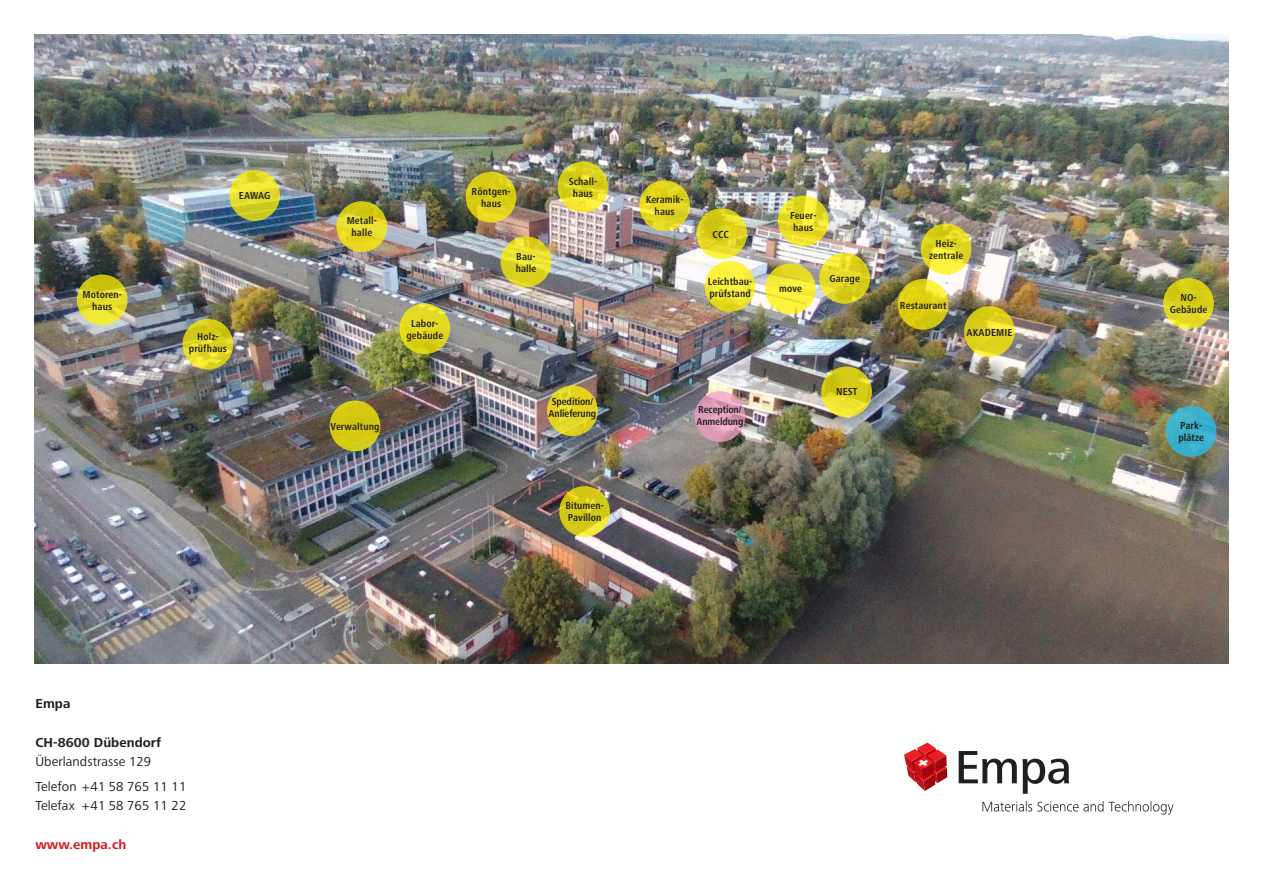
<style>
.page{position:relative;width:1263px;height:893px;background:#fff}
.page>*{position:absolute;margin:0;border:0;box-sizing:border-box;transform-origin:0 0}
.adresse{font:13.5px "Frutiger Next Pro";letter-spacing:.005em;color:#231f20}
.adresse-2{font:700 13.5px "Frutiger Next Pro";letter-spacing:.005em;color:#231f20}
.adresse-3{font:700 13.5px "Frutiger Next Pro";letter-spacing:.005em;color:#d7171f}
.t1{font:700 condensed 10.5px/12px "Frutiger Next Pro";letter-spacing:.01em;color:#231f20;text-align:center}
.t2{font:700 condensed 10.5px/12px "Frutiger Next Pro";letter-spacing:-.01em;color:#231f20}
</style>
<div class="page">
<img style="left:34px;top:34px;width:1195px;height:629px">
<svg style="left:77px;top:274px;width:51px;height:51px;background:#dcd326"></svg>
<svg style="left:399px;top:303px;width:51px;height:51px;background:#dfd521"></svg>
<svg style="left:182px;top:319px;width:51px;height:51px;background:#dcd224"></svg>
<div style="left:330px;top:401px;width:50px;height:50px;background:#d6c811;border-radius:50%"></div>
<svg style="left:559px;top:486px;width:51px;height:51px;background:#d6cb1d"></svg>
<svg style="left:547px;top:385px;width:51px;height:51px;background:#e0d225"></svg>
<svg style="left:821px;top:367px;width:51px;height:50px;background:#dcd120"></svg>
<svg style="left:694px;top:391px;width:51px;height:51px;background:#de9db9"></svg>
<svg style="left:336px;top:201px;width:51px;height:51px;background:#dfd324"></svg>
<svg style="left:229px;top:170px;width:51px;height:51px;background:#ddd82d"></svg>
<svg style="left:501px;top:236px;width:50px;height:51px;background:#e3d929"></svg>
<svg style="left:466px;top:172px;width:50px;height:51px;background:#dbcd17"></svg>
<svg style="left:558px;top:162px;width:50px;height:50px;background:#e1d723"></svg>
<svg style="left:639px;top:180px;width:51px;height:51px;background:#e0d423"></svg>
<svg style="left:778px;top:196px;width:50px;height:50px;background:#e9de2a"></svg>
<svg style="left:696px;top:208px;width:51px;height:51px;background:#ddd323"></svg>
<svg style="left:765px;top:263px;width:51px;height:51px;background:#f0e638"></svg>
<svg style="left:819px;top:253px;width:51px;height:51px;background:#e0d526"></svg>
<svg style="left:705px;top:261px;width:50px;height:51px;background:#f3e936"></svg>
<svg style="left:921px;top:224px;width:50px;height:50px;background:#e7dd29"></svg>
<svg style="left:964px;top:306px;width:51px;height:51px;background:#ded221"></svg>
<svg style="left:898px;top:279px;width:50px;height:51px;background:#ddd016"></svg>
<svg style="left:1163px;top:278px;width:51px;height:51px;background:#dad01d"></svg>
<svg style="left:959px;top:751px;width:110px;height:43px"></svg>
<svg style="left:904px;top:743px;width:43px;height:48px"></svg>
<svg style="left:982px;top:801px;width:191px;height:14px"></svg>
<div style="left:1166px;top:406px;width:50px;height:51px;background:#3bb0ca;border-radius:50%"></div>
<p class="t1" style="left:83px;top:288px;width:41px">Motoren&shy;haus</p>
<p class="t1" style="left:239px;top:190px;width:33px">EAWAG</p>
<p class="t1" style="left:347px;top:215px;width:32px">Metall&shy;halle</p>
<p class="t1" style="left:472px;top:185px;width:41px">Röntgen&shy;haus</p>
<p class="t1" style="left:516px;top:250px;width:22px;text-align:left">Bau&shy;halle</p>
<p class="t1" style="left:569px;top:175px;width:30px">Schall&shy;haus</p>
<p class="t1" style="left:646px;top:194px;width:39px">Keramik&shy;haus</p>
<p class="t1" style="left:712px;top:228px;width:18px">CCC</p>
<p class="t1" style="left:790px;top:209px;width:28px">Feuer&shy;haus</p>
<p class="t1" style="left:929px;top:237px;width:36px">Heiz&shy;zentrale</p>
<p class="t1" style="left:708px;top:275px;width:46px;text-align:left">Leichtbau&shy;prüfstand</p>
<p class="t1" style="left:779px;top:283px;width:24px">move</p>
<p class="t1" style="left:829px;top:273px;width:32px">Garage</p>
<p class="t1" style="left:900px;top:299px;width:48px">Restaurant</p>
<p class="t1" style="left:1170px;top:292px;width:39px">NO-<br>Gebäude</p>
<p class="t1" style="left:411px;top:317px;width:29px">Labor-</p>
<p class="t1" style="left:197px;top:331px;width:23px">Holz-</p>
<p class="t1" style="left:406px;top:329px;width:38px">gebäude</p>
<p class="t1" style="left:189px;top:343px;width:40px">prüfhaus</p>
<p class="t1" style="left:966px;top:326px;width:47px">AKADEMIE</p>
<p class="t1" style="left:836px;top:386px;width:23px">NEST</p>
<p class="t1" style="left:331px;top:421px;width:50px">Verwaltung</p>
<p class="t2" style="left:549px;top:396px;width:49px">Spedition/<br>Anlieferung</p>
<p class="t2" style="left:696px;top:404px;width:49px">Reception/<br>Anmeldung</p>
<p class="t1" style="left:1178px;top:420px;width:27px;text-align:left">Park&shy;plätze</p>
<p class="t1" style="left:565px;top:500px;width:40px;text-align:left">Bitumen-<br>Pavillon</p>
<p class="adresse-2" style="left:35px;top:696px;width:37px">Empa</p>
<p class="adresse-2" style="left:35px;top:735px;width:127px">CH-8600 Dübendorf</p>
<p class="adresse" style="left:35px;top:754px;width:117px">Überlandstrasse 129</p>
<p class="adresse" style="left:35px;top:779px;width:152px">Telefon +41 58 765 11 11</p>
<p class="adresse" style="left:35px;top:798px;width:152px">Telefax +41 58 765 11 22</p>
<p class="adresse-3" style="left:35px;top:837px;width:92px">www.empa.ch</p>
</div>
